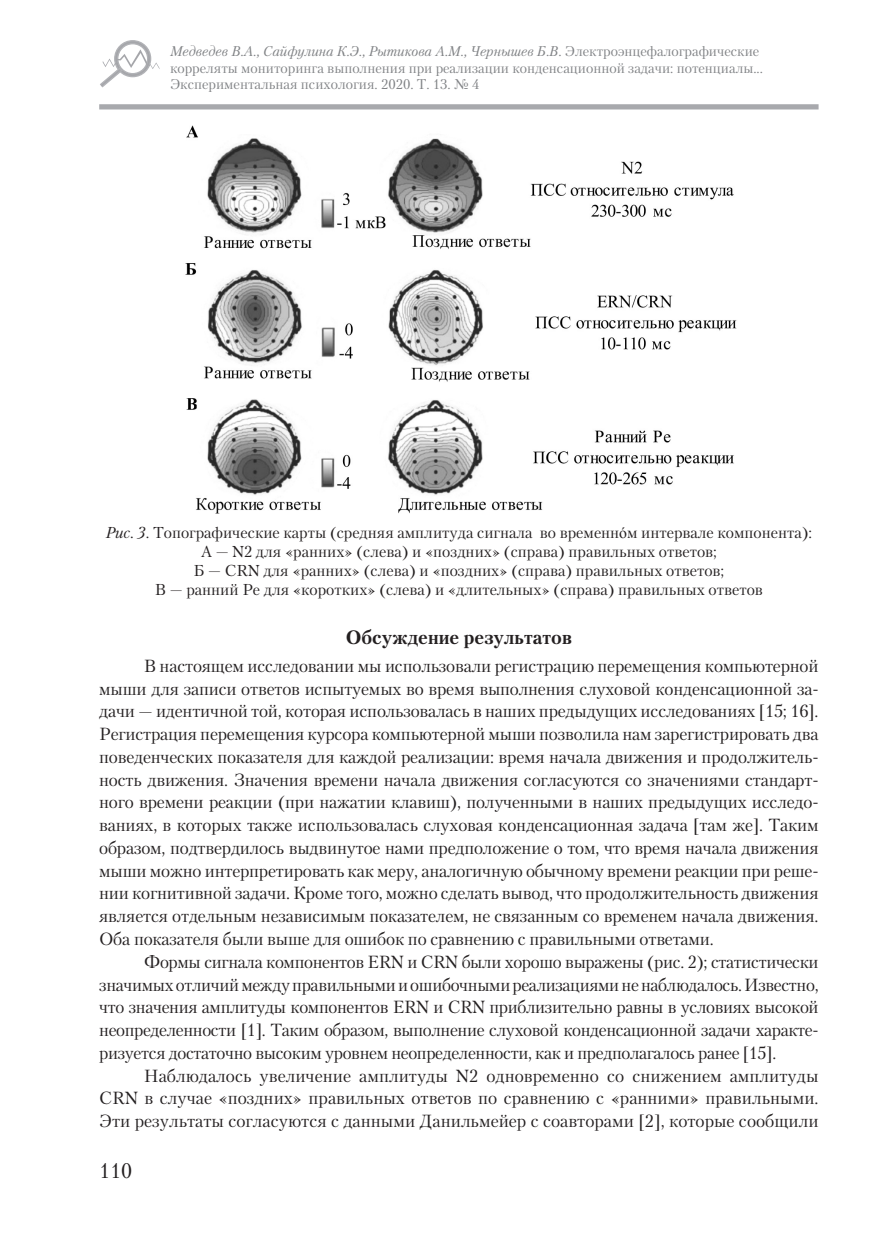
<style>
.page{position:relative;width:893px;height:1241px;background:#fff}
.page>*{position:absolute;margin:0;border:0;box-sizing:border-box;transform-origin:0 0}
.t1{font:21px "Petersburg C";color:#231f20}
.Подзаголовок{font:700 19.25px "Petersburg C";color:#231f20}
.Текстовый_стиль{font:17.5px/22.8px "Petersburg C";letter-spacing:-.01em;color:#231f20;text-align:justify}
.Текстовый_стиль-2{font:15.75px "Petersburg C";color:#231f20}
.Подзаголовок-2{font:14px "Petersburg C";color:#808285}
.Подзаголовок-3{font:italic 14px "Petersburg C";color:#808285}
.s1{font-style:normal}
.s2{font-style:italic}
.s3{font-family:"Times New Roman"}
</style>
<div class="page">
<svg style="left:100px;top:40px;width:60px;height:47px"></svg>
<div style="left:99px;top:104px;width:720px;height:5px;background:#a8a9ad"></div>
<img style="left:185px;top:125px;width:552px;height:389px">
<p class="Подзаголовок-3" style="left:170px;top:43px;width:591px">Медведев В.А., Сайфулина К.Э., Рытикова А.М., Чернышев Б.В. <span class="s1">Электроэнцефалографические</span></p>
<p class="Подзаголовок-2" style="left:170px;top:59px;width:594px">корреляты мониторинга выполнения при реализации конденсационной задачи: потенциалы...</p>
<p class="Подзаголовок-2" style="left:170px;top:76px;width:311px">Экспериментальная психология. 2020. T. 13. № 4</p>
<p class="Текстовый_стиль-2" style="left:106px;top:522px;width:708px"><span class="s2">Рис. 3.</span> Топографические карты (средняя амплитуда сигнала во временн<span class="s3">ó</span>м интервале компонента):</p>
<p class="Текстовый_стиль-2" style="left:201px;top:542px;width:518px">А — N2 для «ранних» (слева) и «поздних» (справа) правильных ответов;</p>
<p class="Текстовый_стиль-2" style="left:193px;top:561px;width:532px">Б — CRN для «ранних» (слева) и «поздних» (справа) правильных ответов;</p>
<p class="Текстовый_стиль-2" style="left:155px;top:580px;width:609px">В — ранний Pe для «коротких» (слева) и «длительных» (справа) правильных ответов</p>
<p class="Подзаголовок" style="left:346px;top:626px;width:228px">Обсуждение результатов</p>
<p class="Текстовый_стиль" style="left:99px;top:654px;width:721px;text-indent:45px">В настоящем исследовании мы использовали регистрацию перемещения компьютерной мыши для записи ответов испытуемых во время выполнения слуховой конденсационной за&shy;дачи — идентичной той, которая использовалась в наших предыдущих исследованиях [15; 16].<br>Регистрация перемещения курсора компьютерной мыши позволила нам зарегистрировать два поведенческих показателя для каждой реализации: время начала движения и продолжитель&shy;ность движения. Значения времени начала движения согласуются со значениями стандарт&shy;ного времени реакции (при нажатии клавиш), полученными в наших предыдущих исследо&shy;ваниях, в которых также использовалась слуховая конденсационная задача [там же]. Таким образом, подтвердилось выдвинутое нами предположение о том, что время начала движения мыши можно интерпретировать как меру, аналогичную обычному времени реакции при реше&shy;нии когнитивной задачи. Кроме того, можно сделать вывод, что продолжительность движения является отдельным независимым показателем, не связанным со временем начала движения.<br>Оба показателя были выше для ошибок по сравнению с правильными ответами.</p>
<p class="Текстовый_стиль" style="left:99px;top:949px;width:721px;text-indent:45px">Формы сигнала компонентов ERN и CRN были хорошо выражены (рис. 2); статистически значимых отличий между правильными и ошибочными реализациями не наблюдалось. Известно, что значения амплитуды компонентов ERN и CRN приблизительно равны в условиях высокой неопределенности [1]. Таким образом, выполнение слуховой конденсационной задачи характе&shy;ризуется достаточно высоким уровнем неопределенности, как и предполагалось ранее [15].</p>
<p class="Текстовый_стиль" style="left:99px;top:1063px;width:721px;text-indent:45px">Наблюдалось увеличение амплитуды N2 одновременно со снижением амплитуды CRN в случае «поздних» правильных ответов по сравнению с «ранними» правильными.<br>Эти результаты согласуются с данными Данильмейер с соавторами [2], которые сообщили</p>
<p class="t1" style="left:99px;top:1157px;width:35px">110</p>
</div>
